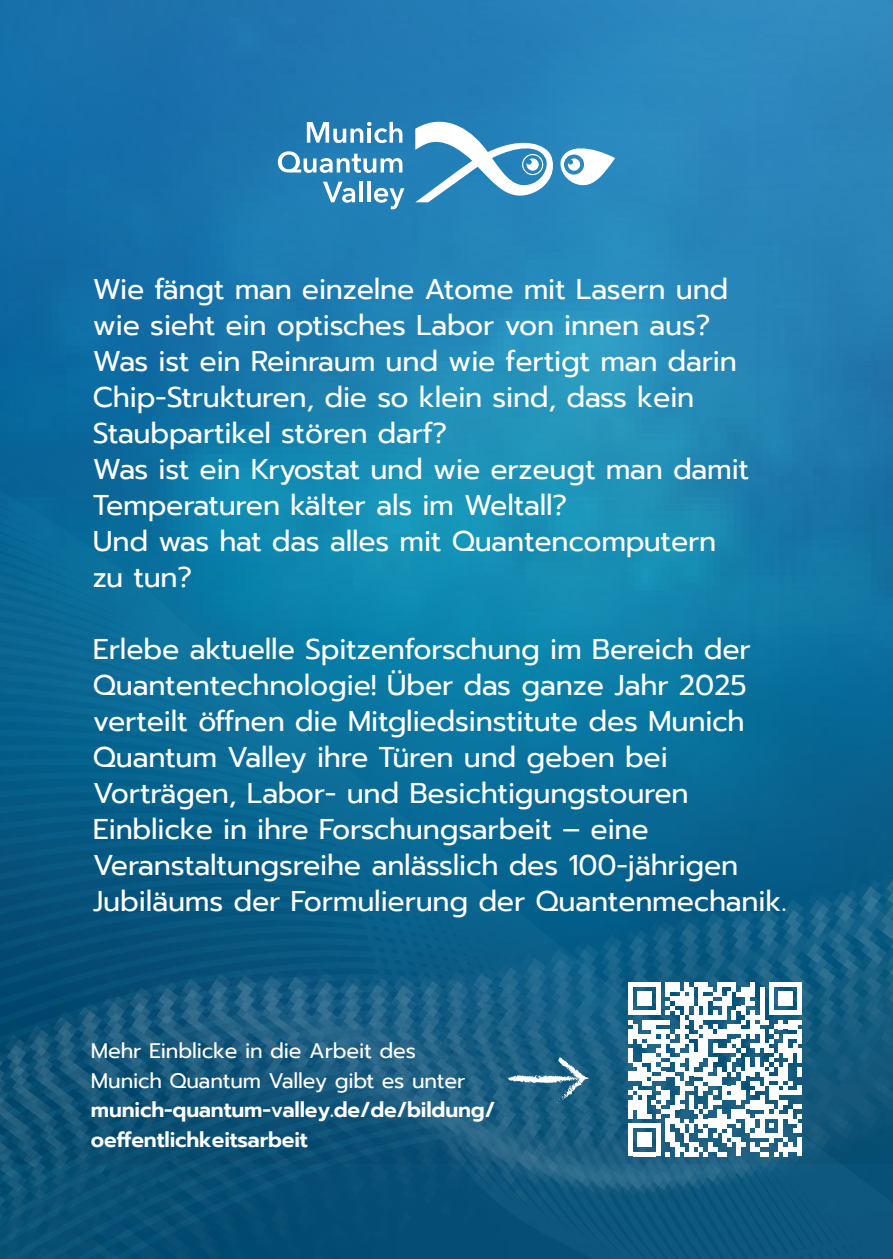
<style>
.page{position:relative;width:893px;height:1259px;background:#fff}
.page>*{position:absolute;margin:0;border:0;box-sizing:border-box;transform-origin:0 0}
.t1{font:28.5px/36px "Prompt";letter-spacing:-.01em;color:#fff}
.t2{font:600 21px/29.7px "Prompt";letter-spacing:-.01em;color:#fff}
.t3{font:21px/29.7px "Prompt";letter-spacing:-.01em;color:#fff}
</style>
<div class="page">
<img style="left:0;top:0;width:893px;height:1259px">
<svg style="left:323px;top:182px;width:32px;height:21px"></svg>
<svg style="left:374px;top:188px;width:30px;height:21px"></svg>
<hr style="left:359px;top:182px;width:4px;height:20px;background:#fff">
<hr style="left:367px;top:182px;width:4px;height:20px;background:#fff">
<svg style="left:307px;top:122px;width:95px;height:21px"></svg>
<svg style="left:278px;top:151px;width:124px;height:22px"></svg>
<svg style="left:415px;top:114px;width:200px;height:89px"></svg>
<svg style="left:628px;top:982px;width:174px;height:174px"></svg>
<div style="left:797px;top:1123px;width:5px;height:9px;background:#fff"></div>
<div style="left:797px;top:1137px;width:5px;height:19px;background:#fff"></div>
<svg style="left:507px;top:1056px;width:82px;height:50px;background:#3a7594"></svg>
<p class="t1" style="left:93px;top:272px;width:658px">Wie f‰ngt man einzelne Atome mit Lasern und wie sieht ein optisches Labor von innen aus?<br>Was ist ein Reinraum und wie fertigt man darin Chip-Strukturen, die so klein sind, dass kein Staubpartikel stˆren darf?<br>Was ist ein Kryostat und wie erzeugt man damit Temperaturen k‰lter als im Weltall?<br>Und was hat das alles mit Quantencomputern zu tun?</p>
<p class="t1" style="left:93px;top:631px;width:695px">Erlebe aktuelle Spitzenforschung im Bereich der Quantentechnologie! ‹ber das ganze Jahr 2025 verteilt ˆffnen die Mitgliedsinstitute des Munich Quantum Valley ihre T¸ren und geben bei Vortr‰gen, Labor- und Besichtigungstouren Einblicke in ihre Forschungsarbeit ñ eine Veranstaltungsreihe anl‰sslich des 100-j‰hrigen Jubil‰ums der Formulierung der Quantenmechanik.</p>
<p class="t3" style="left:91px;top:1036px;width:376px">Mehr Einblicke in die Arbeit des<br>Munich Quantum Valley gibt es unter</p>
<p class="t2" style="left:91px;top:1097px;width:406px">munich-quantum-valley.de/de/bildung/ oeffentlichkeitsarbeit</p>
</div>
